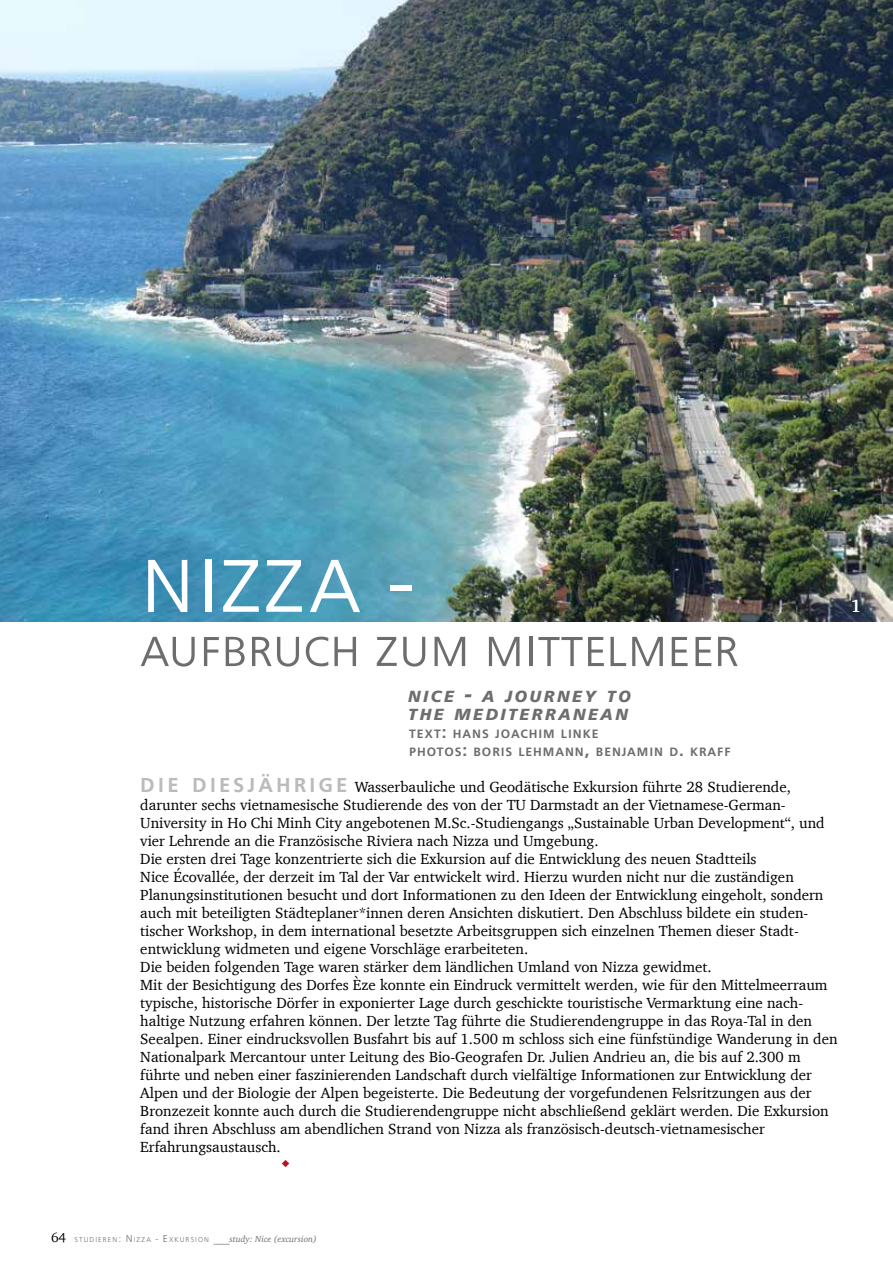
<style>
.page{position:relative;width:893px;height:1263px;background:#fff}
.page>*{position:absolute;margin:0;border:0;box-sizing:border-box;transform-origin:0 0}
.t1{font:300 99px "Front Page Pro Caps";letter-spacing:.02em;color:#fff}
.t2{font:300 55.5px "Front Page Pro Caps";letter-spacing:.01em;color:#6d6d6c}
.t3{font:700 18px "Charter";color:#fff}
.t4{font:italic 800 16.8px/18px "Front Page Pro";letter-spacing:.145em;color:#6d6d6c}
.t5{font:15px/18px "Charter";color:#000}
.t6{font:500 12.6px/18px "Front Page Pro";letter-spacing:.07em;color:#6d6d6c}
.t7{font:300 7.35px "Front Page Pro";letter-spacing:.145em;color:#6d6d6c}
.s1{font-size:24px}
.s2{font-size:18px}
.s3{font-family:"Front Page Pro";font-weight:500;font-size:21px;color:#babbbb}
.s4{font-family:"Charter";font-weight:400;font-size:13.5px;color:#000}
.s5{font-size:10.5px}
.s6{font-family:"Charter";font-weight:400;font-style:italic;font-size:10.5px}
.s7{font-family:"Charter";font-weight:400;font-style:italic;font-size:9px}
</style>
<div class="page">
<img style="left:0;top:0;width:893px;height:622px">
<h1 class="t1" style="left:140px;top:507px;width:273px">nizza -</h1>
<h2 class="t2" style="left:140px;top:607px;width:600px">aufbruch zum mittelmeer</h2>
<p class="t4" style="left:408px;top:686px;width:224px">NICE <span class="s1">-</span> A JOURNEY TO<br>THE MEDITERRANEAN</p>
<p class="t6" style="left:409px;top:724px;width:323px">TEXT<span class="s2">:</span> HANS JOACHIM LINKE<br>PHOTOS<span class="s2">:</span> BORIS LEHMANN<span class="s2">,</span> BENJAMIN D<span class="s2">.</span> KRAFF</p>
<p class="t5" style="left:140px;top:778px;width:699px"><span class="s3">D I E D I E S J Ä H R I G E</span> Wasserbauliche und Geodätische Exkursion führte 28 Studierende, darunter sechs vietnamesische Studierende des von der TU Darmstadt an der Vietnamese-German-University in Ho Chi Minh City angebotenen M.Sc.-Studiengangs „Sustainable Urban Development“, und vier Lehrende an die Französische Riviera nach Nizza und Umgebung.<br>Die ersten drei Tage konzentrierte sich die Exkursion auf die Entwicklung des neuen Stadtteils<br>Nice Écovallée, der derzeit im Tal der Var entwickelt wird. Hierzu wurden nicht nur die zuständigen Planungsinstitutionen besucht und dort Informationen zu den Ideen der Entwicklung eingeholt, sondern auch mit beteiligten Städteplaner*innen deren Ansichten diskutiert. Den Abschluss bildete ein studen&shy;tischer Workshop, in dem international besetzte Arbeitsgruppen sich einzelnen Themen dieser Stadt&shy;entwicklung widmeten und eigene Vorschläge erarbeiteten.<br>Die beiden folgenden Tage waren stärker dem ländlichen Umland von Nizza gewidmet.<br>Mit der Besichtigung des Dorfes Èze konnte ein Eindruck vermittelt werden, wie für den Mittelmeerraum typische, historische Dörfer in exponierter Lage durch geschickte touristische Vermarktung eine nach&shy;haltige Nutzung erfahren können. Der letzte Tag führte die Studierendengruppe in das Roya-Tal in den Seealpen. Einer eindrucksvollen Busfahrt bis auf 1.500 m schloss sich eine fünfstündige Wanderung in den Nationalpark Mercantour unter Leitung des Bio-Geografen Dr. Julien Andrieu an, die bis auf 2.300 m führte und neben einer faszinierenden Landschaft durch vielfältige Informationen zur Entwicklung der Alpen und der Biologie der Alpen begeisterte. Die Bedeutung der vorgefundenen Felsritzungen aus der Bronzezeit konnte auch durch die Studierendengruppe nicht abschließend geklärt werden. Die Exkursion fand ihren Abschluss am abendlichen Strand von Nizza als französisch-deutsch-vietnamesischer Erfahrungsaustausch.</p>
<p class="t3" style="left:851px;top:595px;width:12px">1</p>
<p class="t7" style="left:51px;top:1234px;width:268px"><span class="s4">64</span> STUDIEREN<span class="s5">: N</span> IZZA <span class="s5">- E</span>XKURSION <span class="s6">___</span><span class="s7">study: Nice (excursion)</span></p>
</div>
